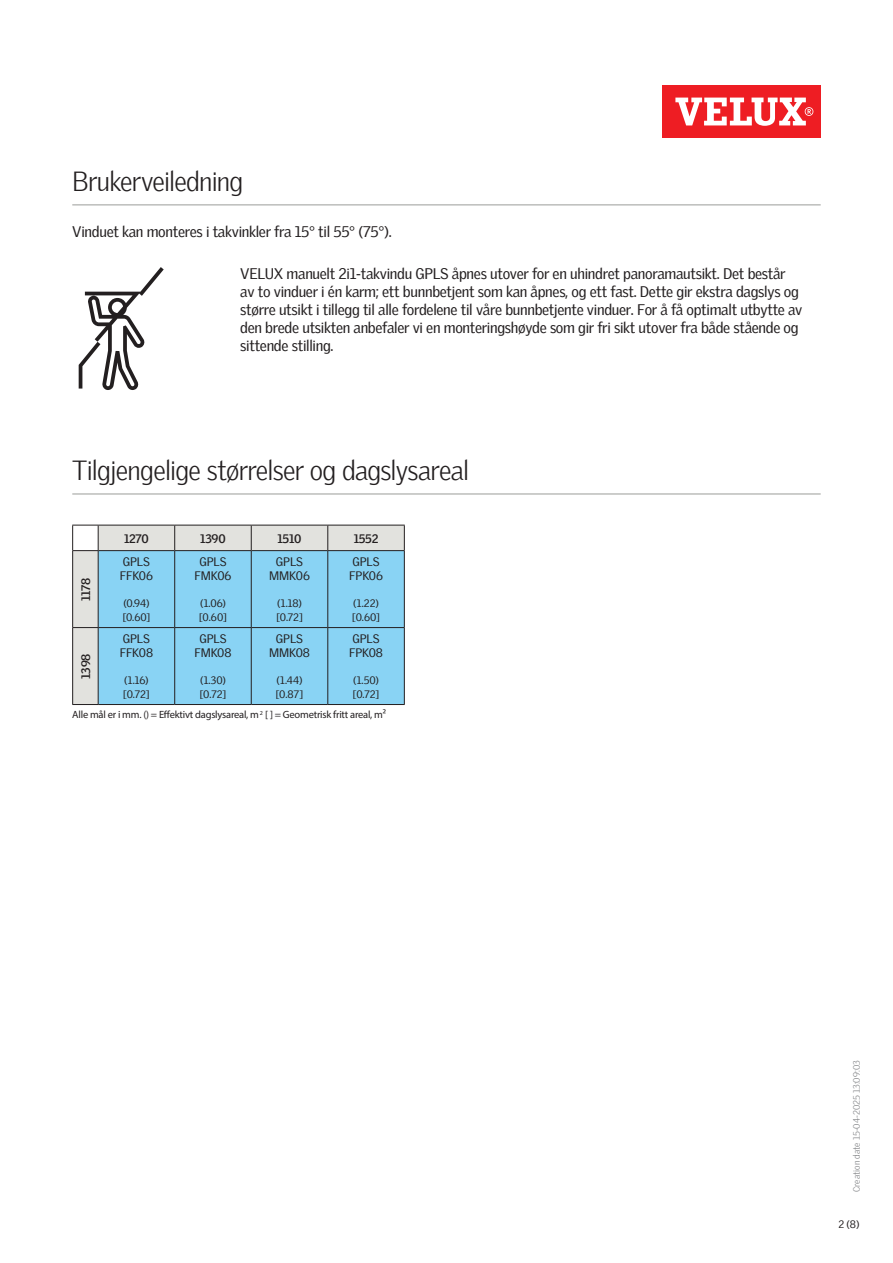
<style>
.page{position:relative;width:893px;height:1263px;background:#fff}
.page>*{position:absolute;margin:0;border:0;box-sizing:border-box;transform-origin:0 0}
.Headline_With_Line_B{font:300 27px "Velux Gothic";letter-spacing:-.025em;color:#231f20}
.Body_Regular{font:15px/18px "Velux Gothic";letter-spacing:-.02em;color:#231f20}
.TableTextVar{font:12px "Velux Gothic";letter-spacing:-.005em;color:#231f20}
.TableHeader_TableTex{font:700 12px "Velux Gothic";letter-spacing:-.02em;color:#231f20}
.TableHeader{font:700 12px "Velux Gothic";letter-spacing:-.02em;color:#231f20}
.TableTextVar-2{font:10.5px/14.2px "Velux Gothic";color:#231f20}
.t1{font:10.5px "Myriad Pro";letter-spacing:-.02em;color:#231f20}
.t2{font:300 9px "Velux Gothic";color:#7c7e81}
</style>
<div class="page">
<div style="left:662px;top:85px;width:159px;height:53px;background:#ee1d23"></div>
<svg style="left:675px;top:98px;width:138px;height:28px"></svg>
<hr style="left:72px;top:204px;width:749px;height:2px;background:#bcbdbb">
<hr style="left:72px;top:493px;width:749px;height:2px;background:#bcbdbb">
<div style="left:73px;top:526px;width:331px;height:178px;background:#e2e2de"></div>
<div style="left:99px;top:551px;width:305px;height:153px;background:#89d3f4"></div>
<hr style="left:98px;top:525px;width:77px;height:1px;background:#231f20">
<hr style="left:175px;top:525px;width:76px;height:1px;background:#231f20">
<svg style="left:174px;top:525px;width:1px;height:25px"></svg>
<hr style="left:251px;top:525px;width:77px;height:1px;background:#231f20">
<svg style="left:251px;top:525px;width:1px;height:25px"></svg>
<hr style="left:328px;top:525px;width:77px;height:1px;background:#231f20">
<svg style="left:327px;top:525px;width:1px;height:25px"></svg>
<svg style="left:404px;top:525px;width:1px;height:25px"></svg>
<svg style="left:72px;top:525px;width:27px;height:26px"></svg>
<hr style="left:72px;top:551px;width:1px;height:76px;background:#231f20">
<hr style="left:98px;top:550px;width:77px;height:1px;background:#231f20">
<hr style="left:98px;top:551px;width:1px;height:76px;background:#231f20">
<hr style="left:175px;top:550px;width:76px;height:1px;background:#231f20">
<hr style="left:174px;top:551px;width:1px;height:76px;background:#231f20">
<hr style="left:251px;top:550px;width:77px;height:1px;background:#231f20">
<hr style="left:251px;top:551px;width:1px;height:76px;background:#231f20">
<hr style="left:328px;top:550px;width:77px;height:1px;background:#231f20">
<hr style="left:327px;top:551px;width:1px;height:76px;background:#231f20">
<hr style="left:404px;top:551px;width:1px;height:76px;background:#231f20">
<svg style="left:72px;top:627px;width:26px;height:1px"></svg>
<hr style="left:72px;top:628px;width:1px;height:76px;background:#231f20">
<svg style="left:72px;top:704px;width:26px;height:1px"></svg>
<hr style="left:98px;top:627px;width:77px;height:1px;background:#231f20">
<hr style="left:98px;top:628px;width:1px;height:76px;background:#231f20">
<hr style="left:98px;top:704px;width:77px;height:1px;background:#231f20">
<hr style="left:175px;top:627px;width:76px;height:1px;background:#231f20">
<hr style="left:174px;top:628px;width:1px;height:76px;background:#231f20">
<hr style="left:175px;top:704px;width:76px;height:1px;background:#231f20">
<hr style="left:251px;top:627px;width:77px;height:1px;background:#231f20">
<hr style="left:251px;top:628px;width:1px;height:76px;background:#231f20">
<hr style="left:251px;top:704px;width:77px;height:1px;background:#231f20">
<hr style="left:328px;top:627px;width:77px;height:1px;background:#231f20">
<hr style="left:327px;top:628px;width:1px;height:76px;background:#231f20">
<hr style="left:404px;top:628px;width:1px;height:76px;background:#231f20">
<hr style="left:328px;top:704px;width:77px;height:1px;background:#231f20">
<svg style="left:79px;top:267px;width:85px;height:123px"></svg>
<p class="Headline_With_Line_B" style="left:72px;top:161px;width:173px">Brukerveiledning</p>
<p class="Body_Regular" style="left:72px;top:221px;width:321px">Vinduet kan monteres i takvinkler fra 15° til 55° (75°).</p>
<p class="Body_Regular" style="left:240px;top:263px;width:564px">VELUX manuelt 2i1-takvindu GPLS åpnes utover for en uhindret panoramautsikt. Det består av to vinduer i én karm; ett bunnbetjent som kan åpnes, og ett fast. Dette gir ekstra dagslys og større utsikt i tillegg til alle fordelene til våre bunnbetjente vinduer. For å få optimalt utbytte av den brede utsikten anbefaler vi en monteringshøyde som gir fri sikt utover fra både stående og sittende stilling.</p>
<p class="Headline_With_Line_B" style="left:72px;top:450px;width:398px">Tilgjengelige størrelser og dagslysareal</p>
<p class="TableHeader" style="left:77px;top:601px;width:25px;rotate:-90deg">1178</p>
<p class="TableHeader_TableTex" style="left:124px;top:529px;width:26px">1270</p>
<p class="TableHeader_TableTex" style="left:200px;top:529px;width:27px">1390</p>
<p class="TableHeader_TableTex" style="left:277px;top:529px;width:26px">1510</p>
<p class="TableHeader_TableTex" style="left:354px;top:529px;width:26px">1552</p>
<p class="TableTextVar" style="left:123px;top:553px;width:29px">GPLS</p>
<p class="TableTextVar" style="left:120px;top:566px;width:35px">FFK06</p>
<p class="TableTextVar-2" style="left:123px;top:595px;width:29px">(0.94) [0.60]</p>
<p class="TableTextVar" style="left:199px;top:553px;width:29px">GPLS</p>
<p class="TableTextVar" style="left:195px;top:566px;width:38px">FMK06</p>
<p class="TableTextVar-2" style="left:199px;top:595px;width:29px">(1.06) [0.60]</p>
<p class="TableTextVar" style="left:276px;top:553px;width:29px">GPLS</p>
<p class="TableTextVar" style="left:269px;top:566px;width:42px">MMK06</p>
<p class="TableTextVar-2" style="left:276px;top:595px;width:28px">(1.18) [0.72]</p>
<p class="TableTextVar" style="left:352px;top:553px;width:29px">GPLS</p>
<p class="TableTextVar" style="left:349px;top:566px;width:35px">FPK06</p>
<p class="TableTextVar-2" style="left:352px;top:595px;width:29px">(1.22) [0.60]</p>
<p class="TableTextVar" style="left:352px;top:630px;width:29px">GPLS</p>
<p class="TableTextVar" style="left:349px;top:643px;width:35px">FPK08</p>
<p class="TableTextVar-2" style="left:353px;top:672px;width:28px">(1.50) [0.72]</p>
<p class="t1" style="left:72px;top:708px;width:315px">Alle mål er i mm. () = Effektivt dagslysareal, m <sup>2</sup> [ ] = Geometrisk fritt areal, m²</p>
<p class="TableTextVar" style="left:123px;top:630px;width:29px">GPLS</p>
<p class="TableTextVar" style="left:120px;top:643px;width:35px">FFK08</p>
<p class="TableTextVar-2" style="left:123px;top:672px;width:28px">(1.16) [0.72]</p>
<p class="TableTextVar" style="left:199px;top:630px;width:29px">GPLS</p>
<p class="TableTextVar" style="left:194px;top:643px;width:39px">FMK08</p>
<p class="TableTextVar-2" style="left:200px;top:672px;width:28px">(1.30) [0.72]</p>
<p class="TableTextVar" style="left:276px;top:630px;width:29px">GPLS</p>
<p class="TableTextVar" style="left:269px;top:643px;width:42px">MMK08</p>
<p class="TableTextVar-2" style="left:276px;top:672px;width:29px">(1.44) [0.87]</p>
<p class="TableHeader" style="left:77px;top:679px;width:27px;rotate:-90deg">1398</p>
<p class="t2" style="left:850px;top:1192px;width:133px;rotate:-90deg">Creation date 15-04-2025 13:09:03</p>
<p class="TableTextVar-2" style="left:838px;top:1216px;width:23px">2 (8)</p>
</div>
